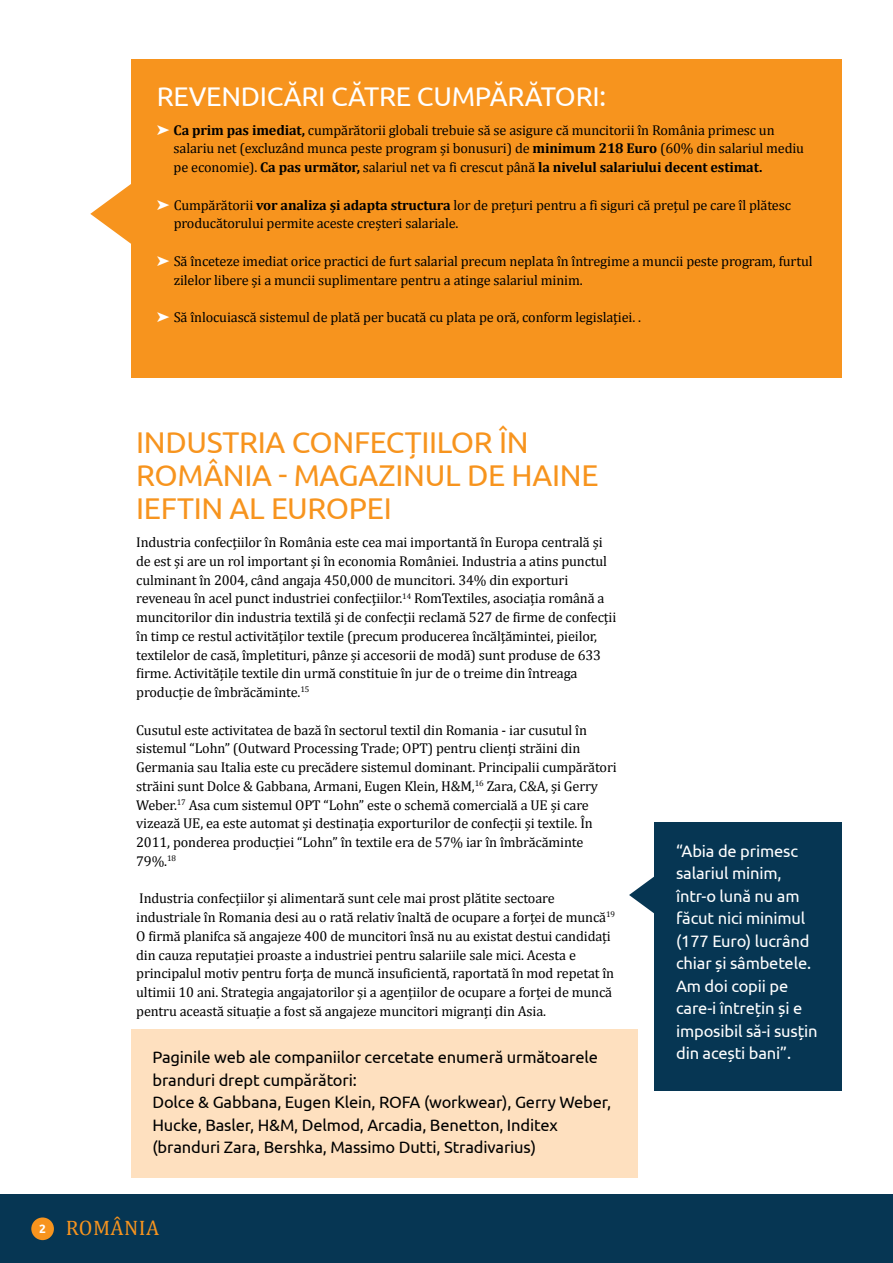
<style>
.page{position:relative;width:893px;height:1263px;background:#fff}
.page>*{position:absolute;margin:0;border:0;box-sizing:border-box;transform-origin:0 0}
.t1{font:30px/33px "Ubuntu";letter-spacing:-.01em;color:#f7941e}
.t2{font:27px "Ubuntu";letter-spacing:-.01em;color:#fff}
.t3{font:21px "Cambria";letter-spacing:.02em;color:#f7941e}
.t4{font:16.5px/22.5px "Ubuntu";letter-spacing:-.01em;color:#000}
.t5{font:16.5px/22.5px "Ubuntu";letter-spacing:-.01em;color:#fff}
.t6{font:14.25px/18.8px "Cambria";letter-spacing:-.01em;color:#000}
.s1{color:#fff}
.s2{font-weight:700}
.s3{font-family:"Ubuntu";font-weight:700;font-size:12px;color:#fff}
</style>
<div class="page">
<div style="left:0;top:1195px;width:893px;height:68px;background:#063653"></div>
<div style="left:31px;top:1217px;width:23px;height:23px;background:#f7941e;border-radius:50%"></div>
<div style="left:655px;top:822px;width:187px;height:269px;background:#063653"></div>
<svg style="left:90px;top:184px;width:41px;height:60px"></svg>
<div style="left:131px;top:60px;width:711px;height:318px;background:#f7941e"></div>
<svg style="left:629px;top:863px;width:26px;height:63px"></svg>
<div style="left:131px;top:1029px;width:507px;height:149px;background:#fee0bf"></div>
<h2 class="t2" style="left:157px;top:80px;width:67px">Revend</h2>
<h2 class="t2" style="left:260px;top:80px;width:193px">icări către cump</h2>
<h2 class="t2" style="left:490px;top:80px;width:118px">ărători:</h2>
<p class="t6" style="left:174px;top:120px;width:632px;text-indent:-17px"><span class="s1">➤</span> <span class="s2">Ca prim pas imediat,</span> cumpărătorii globali trebuie să se asigure că muncitorii în România primesc un salariu net (excluzând munca peste program și bonusuri) de <span class="s2">minimum 218 Euro</span> (60% din salariul mediu pe economie). <span class="s2">Ca pas următor,</span> salariul net va fi crescut până <span class="s2">la nivelul salariului decent estimat.</span></p>
<p class="t6" style="left:174px;top:195px;width:619px;text-indent:-17px"><span class="s1">➤</span> Cumpărătorii <span class="s2">vor analiza și adapta structura</span> lor de prețuri pentru a fi siguri că prețul pe care îl plătesc producătorului permite aceste creșteri salariale.</p>
<p class="t6" style="left:174px;top:252px;width:640px;text-indent:-17px"><span class="s1">➤</span> Să înceteze imediat orice practici de furt salarial precum neplata în întregime a muncii peste program, furtul zilelor libere și a muncii suplimentare pentru a atinge salariul minim.</p>
<p class="t6" style="left:157px;top:308px;width:486px"><span class="s1">➤</span> Să înlocuiască sistemul de plată per bucată cu plata pe oră, conform legislației. .</p>
<h1 class="t1" style="left:136px;top:425px;width:443px;text-indent:86px">tria con fecțiilor în<br>Român ia - magazinu l de haine ieftin al Europei</h1>
<p class="t6" style="left:136px;top:533px;width:482px">Industria confecțiilor în România este cea mai importantă în Europa centrală și de est și are un rol important și în economia României. Industria a atins punctul culminant în 2004, când angaja 450,000 de muncitori. 34% din exporturi reveneau în acel punct industriei confecțiilor.<sup>14</sup> RomTextiles, asociația română a muncitorilor din industria textilă și de confecții reclamă 527 de firme de confecții în timp ce restul activităților textile (precum producerea încălțămintei, pieilor, textilelor de casă, împletituri, pânze și accesorii de modă) sunt produse de 633 firme. Activitățile textile din urmă constituie în jur de o treime din întreaga producție de îmbrăcăminte.<sup>15</sup></p>
<p class="t6" style="left:136px;top:720px;width:482px">Cusutul este activitatea de bază în sectorul textil din Romania - iar cusutul în sistemul “Lohn” (Outward Processing Trade; OPT) pentru clienți străini din Germania sau Italia este cu precădere sistemul dominant. Principalii cumpărători străini sunt Dolce &amp; Gabbana, Armani, Eugen Klein, H&amp;M,<sup>16</sup> Zara, C&amp;A, și Gerry Weber.<sup>17</sup> Asa cum sistemul OPT “Lohn” este o schemă comercială a UE și care vizează UE, ea este automat și destinația exporturilor de confecții și textile. În 2011, ponderea producției “Lohn” în textile era de 57% iar în îmbrăcăminte 79%.<sup>18</sup></p>
<p class="t6" style="left:136px;top:889px;width:480px">Industria confecțiilor și alimentară sunt cele mai prost plătite sectoare industriale în Romania desi au o rată relativ înaltă de ocupare a forței de muncă<sup>19<br></sup>O firmă planifca să angajeze 400 de muncitori însă nu au existat destui candidați din cauza reputației proaste a industriei pentru salariile sale mici. Acesta e principalul motiv pentru forța de muncă insuficientă, raportată în mod repetat în ultimii 10 ani. Strategia angajatorilor și a agențiilor de ocupare a forței de muncă pentru această situație a fost să angajeze muncitori migranți din Asia.</p>
<p class="t4" style="left:152px;top:1045px;width:460px">Paginile web ale companiilor cercetate enumeră următoarele branduri drept cumpărători:<br>Dolce &amp; Gabbana, Eugen Klein, ROFA (workwear), Gerry Weber, H ucke, Basler, H&amp;M, Delmod, Arcadia, Benetton, I nditex (branduri Zara, Bershka, Massimo Dutti, Stradivarius)</p>
<h1 class="t1" style="left:136px;top:425px;width:18px">Indus</h1>
<h3 class="t3" style="left:39px;top:1215px;width:121px"><span class="s3">2</span> România</h3>
<p class="t5" style="left:676px;top:839px;width:143px">“Abia de primesc salariul minim, într-o lună nu am făcut nici minimul (177 Euro) lucrând chiar și sâmbetele.<br>Am doi copii pe care-i întrețin și e imposibil să-i susțin din acești bani”.</p>
</div>
